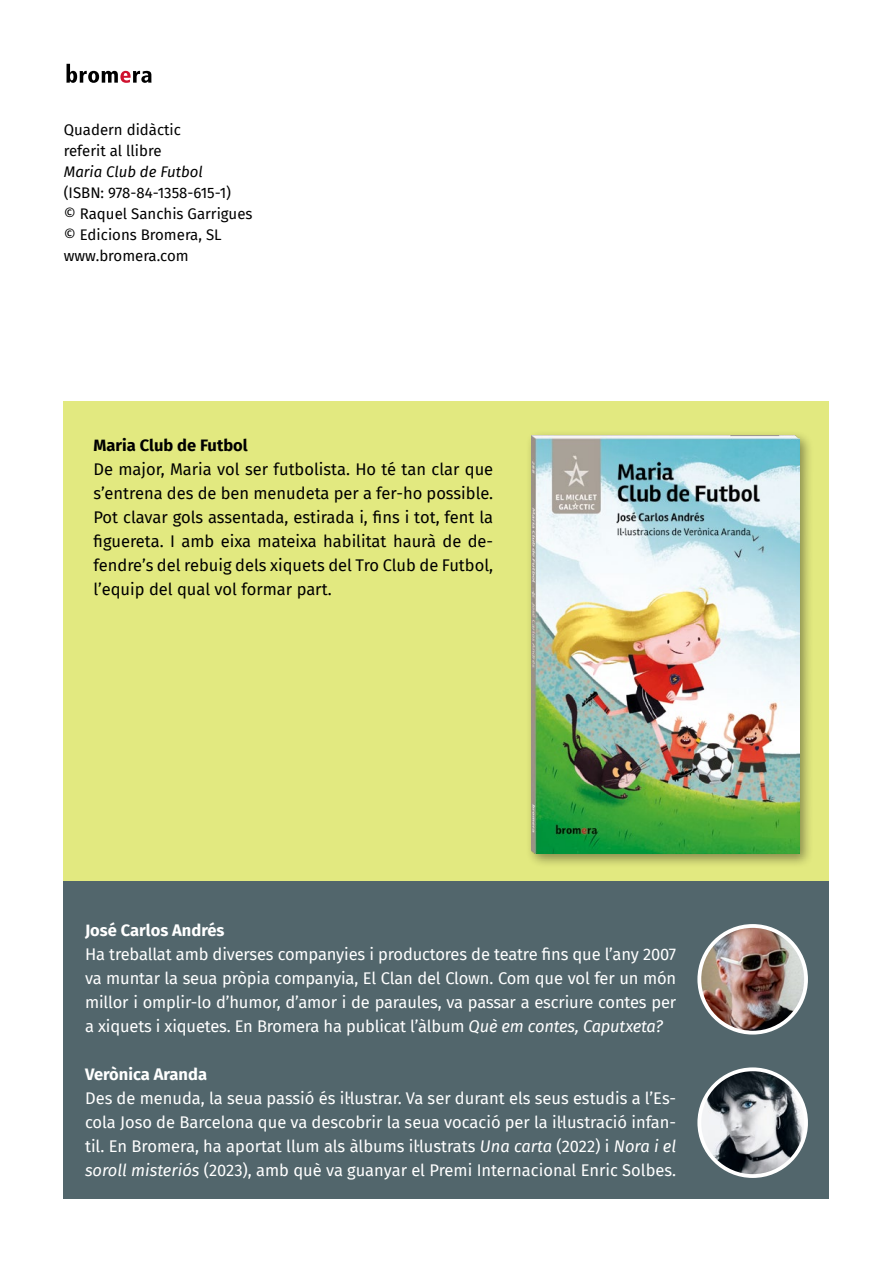
<style>
.page{position:relative;width:893px;height:1263px;background:#fff}
.page>*{position:absolute;margin:0;border:0;box-sizing:border-box;transform-origin:0 0}
.Text_llibre_contra{font:16.5px/24px "Fira Sans";letter-spacing:-.01em;color:#fff;text-align:justify}
.Text_llibre_contra-2{font:16.5px/24px "Fira Sans";color:#000;text-align:justify}
.Text_llibre_contra-3{font:700 16.5px "Fira Sans";color:#fff}
.Text_llibre_contra-4{font:700 16.5px "Fira Sans";color:#000}
.Crèdits{font:15px "Fira Sans";color:#000}
.Crèdits-2{font:italic 15px "Fira Sans";color:#000}
.s1{font-style:italic}
</style>
<div class="page">
<div style="left:64px;top:401px;width:765px;height:510px;background:#e2e980"></div>
<div style="left:526px;top:430px;width:288px;height:439px;background:#000;opacity:.4"></div>
<img style="left:531px;top:435px;width:268px;height:419px">
<div style="left:64px;top:881px;width:765px;height:318px;background:#52666c"></div>
<svg style="left:66px;top:64px;width:85px;height:19px"></svg>
<img style="left:699px;top:926px;width:107px;height:107px;border-radius:53px">
<div style="left:697px;top:924px;width:111px;height:110px;border:4px solid #fff;border-radius:50%"></div>
<img style="left:699px;top:1069px;width:107px;height:107px;border-radius:53px">
<div style="left:697px;top:1067px;width:111px;height:111px;border:4px solid #fff;border-radius:50%"></div>
<p class="Crèdits" style="left:64px;top:118px;width:119px">Quadern didàctic</p>
<p class="Crèdits" style="left:64px;top:139px;width:99px">referit al llibre</p>
<p class="Crèdits-2" style="left:64px;top:160px;width:140px">Maria Club de Futbol</p>
<p class="Crèdits" style="left:64px;top:181px;width:169px">(ISBN: 978-84-1358-615-1)</p>
<p class="Crèdits" style="left:64px;top:202px;width:190px">© Raquel Sanchis Garrigues</p>
<p class="Crèdits" style="left:64px;top:223px;width:159px">© Edicions Bromera, SL</p>
<p class="Crèdits" style="left:64px;top:244px;width:126px">www.bromera.com</p>
<p class="Text_llibre_contra-4" style="left:94px;top:431px;width:156px">Maria Club de Futbol</p>
<p class="Text_llibre_contra-2" style="left:94px;top:457px;width:401px">De major, Maria vol ser futbolista. Ho té tan clar que s’entrena des de ben menudeta per a fer-ho possible.<br>Pot clavar gols assentada, estirada i, fins i tot, fent la figuereta. I amb eixa mateixa habilitat haurà de de&shy;fendre’s del rebuig dels xiquets del Tro Club de Futbol, l’equip del qual vol formar part.</p>
<p class="Text_llibre_contra-3" style="left:85px;top:916px;width:141px">José Carlos Andrés</p>
<p class="Text_llibre_contra" style="left:85px;top:941px;width:593px">Ha treballat amb diverses companyies i productores de teatre fins que l’any 2007 va muntar la seua pròpia companyia, El Clan del Clown. Com que vol fer un món millor i omplir-lo d’humor, d’amor i de paraules, va passar a escriure contes per a xiquets i xiquetes. En Bromera ha publicat l’àlbum <span class="s1">Què em contes, Caputxeta?</span></p>
<p class="Text_llibre_contra-3" style="left:85px;top:1060px;width:123px">Verònica Aranda</p>
<p class="Text_llibre_contra" style="left:85px;top:1085px;width:593px">Des de menuda, la seua passió és il·lustrar. Va ser durant els seus estudis a l’Es&shy;cola Joso de Barcelona que va descobrir la seua vocació per la il·lustració infan&shy;til. En Bromera, ha aportat llum als àlbums il·lustrats <span class="s1">Una carta</span> (2022) i <span class="s1">Nora i el soroll misteriós</span> (2023), amb què va guanyar el Premi Internacional Enric Solbes.</p>
</div>
